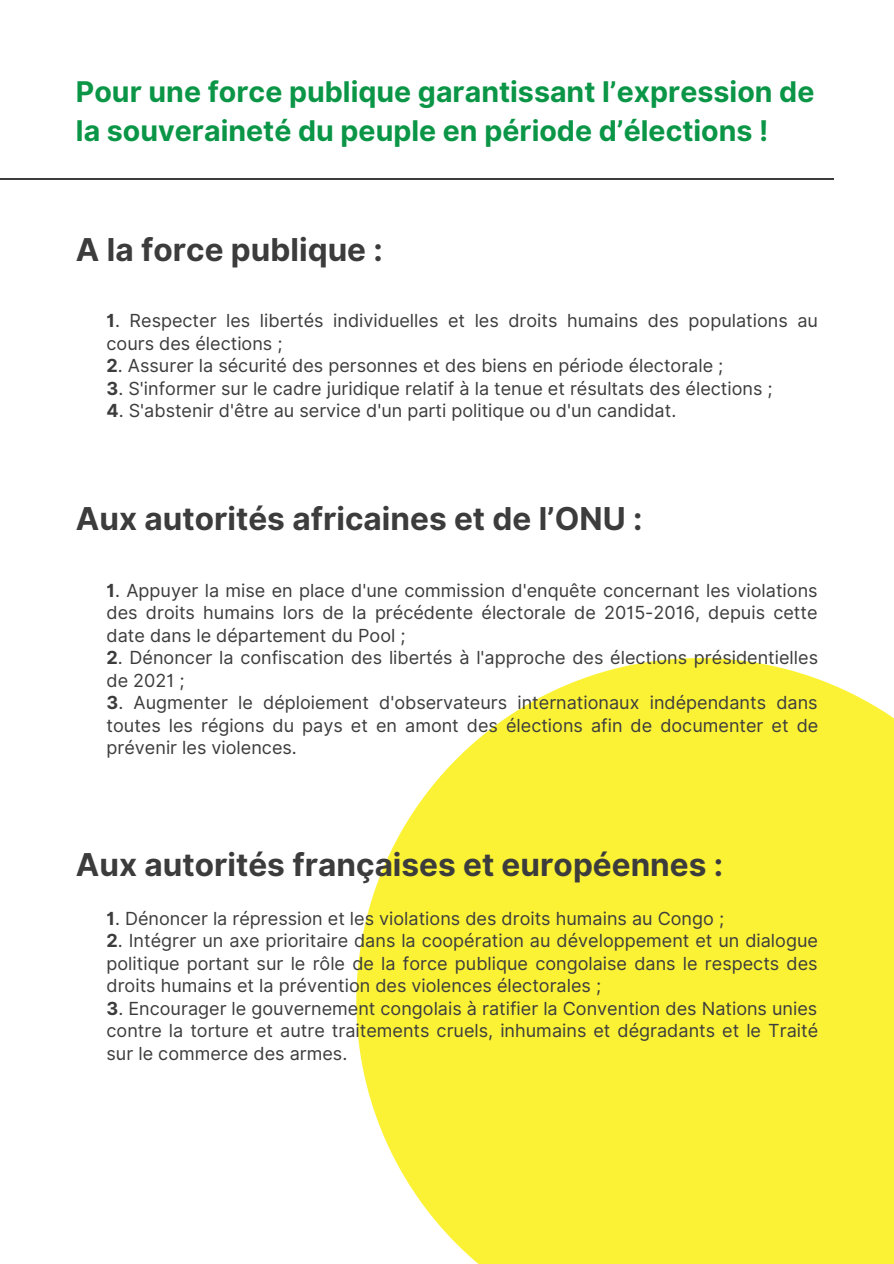
<style>
.page{position:relative;width:894px;height:1264px;background:#fff}
.page>*{position:absolute;margin:0;border:0;box-sizing:border-box;transform-origin:0 0}
.t1{font:700 31.5px "Inter";color:#3c3c3c}
.t2{font:700 28.5px/39.5px "Inter";color:#0a9646}
.t3{font:18px/22.5px "Inter";color:#3c3c3c;text-align:justify}
.s1{font-weight:700}
</style>
<div class="page">
<svg style="left:356px;top:658px;width:537px;height:605px;background:#fbf34e"></svg>
<hr style="left:0;top:178px;width:833px;height:1px;background:#3c3c3c">
<p class="t2" style="left:76px;top:71px;width:739px">Pour une force publique garantissant l’expression de la souveraineté du peuple en période d’élections !</p>
<p class="t1" style="left:76px;top:230px;width:308px">A la force publique :</p>
<p class="t3" style="left:106px;top:309px;width:712px"><span class="s1">1</span>. Respecter les libertés individuelles et les droits humains des populations au cours des élections ;</p>
<p class="t3" style="left:106px;top:354px;width:618px"><span class="s1">2</span>. Assurer la sécurité des personnes et des biens en période électorale ;</p>
<p class="t3" style="left:106px;top:377px;width:667px"><span class="s1">3</span>. S'informer sur le cadre juridique relatif à la tenue et résultats des élections ;</p>
<p class="t3" style="left:106px;top:399px;width:571px"><span class="s1">4</span>. S'abstenir d'être au service d'un parti politique ou d'un candidat.</p>
<p class="t1" style="left:76px;top:500px;width:568px">Aux autorités africaines et de l’ONU :</p>
<p class="t3" style="left:106px;top:579px;width:712px"><span class="s1">1</span>. Appuyer la mise en place d'une commission d'enquête concernant les violations des droits humains lors de la précédente électorale de 2015-2016, depuis cette date dans le département du Pool ;</p>
<p class="t3" style="left:106px;top:646px;width:712px"><span class="s1">2</span>. Dénoncer la confiscation des libertés à l'approche des élections présidentielles de 2021 ;</p>
<p class="t3" style="left:106px;top:691px;width:713px"><span class="s1">3</span>. Augmenter le déploiement d'observateurs internationaux indépendants dans toutes les régions du pays et en amont des élections afin de documenter et de prévenir les violences.</p>
<p class="t1" style="left:76px;top:846px;width:648px">Aux autorités françaises et européennes :</p>
<p class="t3" style="left:106px;top:906px;width:618px"><span class="s1">1</span>. Dénoncer la répression et les violations des droits humains au Congo ;</p>
<p class="t3" style="left:106px;top:929px;width:712px"><span class="s1">2</span>. Intégrer un axe prioritaire dans la coopération au développement et un dialogue politique portant sur le rôle de la force publique congolaise dans le respects des droits humains et la prévention des violences électorales ;</p>
<p class="t3" style="left:106px;top:996px;width:713px"><span class="s1">3</span>. Encourager le gouvernement congolais à ratifier la Convention des Nations unies contre la torture et autre traitements cruels, inhumains et dégradants et le Traité sur le commerce des armes.</p>
</div>
